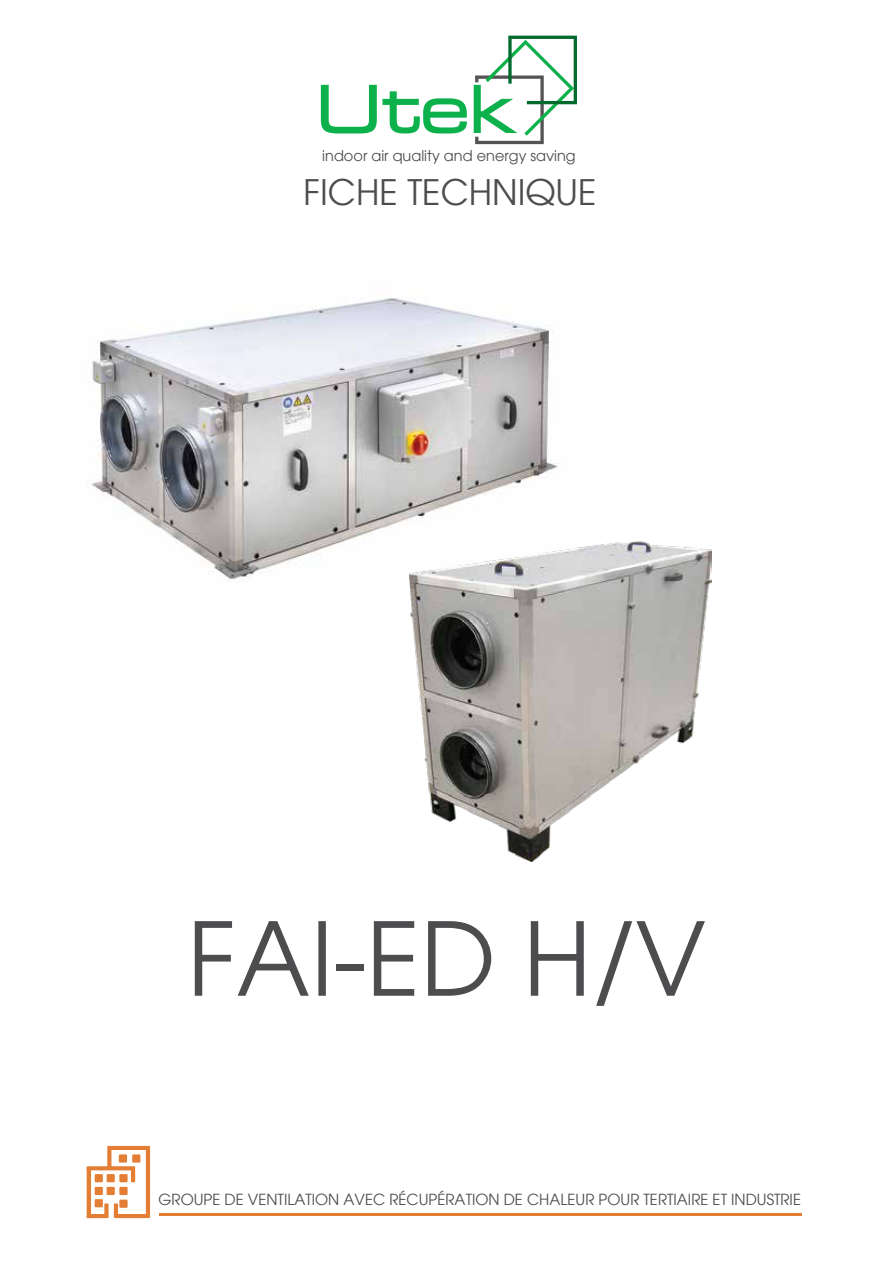
<style>
.page{position:relative;width:893px;height:1263px;background:#fff}
.page>*{position:absolute;margin:0;border:0;box-sizing:border-box;transform-origin:0 0}
.t1{font:100.5px "Avant Garde";color:#4d4d4f}
.t2{font:34.5px "Avant Garde";color:#4d4d4f}
.t3{font:15px "Avant Garde";color:#4d4d4f}
.t4{font:14.55px "Avant Garde";color:#4d4d4f}
</style>
<div class="page">
<hr style="left:159px;top:1213px;width:643px;height:3px;background:#e37e34">
<svg style="left:87px;top:1146px;width:63px;height:72px"></svg>
<div style="left:119px;top:1154px;width:8px;height:8px;background:#e37e34"></div>
<div style="left:132px;top:1154px;width:8px;height:8px;background:#e37e34"></div>
<div style="left:95px;top:1174px;width:8px;height:8px;background:#e37e34"></div>
<div style="left:107px;top:1174px;width:8px;height:8px;background:#e37e34"></div>
<div style="left:119px;top:1174px;width:9px;height:8px;background:#e37e34"></div>
<div style="left:95px;top:1187px;width:8px;height:8px;background:#e37e34"></div>
<div style="left:107px;top:1187px;width:8px;height:8px;background:#e37e34"></div>
<div style="left:119px;top:1187px;width:9px;height:8px;background:#e37e34"></div>
<div style="left:95px;top:1199px;width:8px;height:8px;background:#e37e34"></div>
<div style="left:119px;top:1199px;width:9px;height:9px;background:#e37e34"></div>
<svg style="left:321px;top:85px;width:146px;height:48px"></svg>
<svg style="left:474px;top:36px;width:103px;height:108px"></svg>
<img style="left:91px;top:298px;width:469px;height:290px">
<img style="left:410px;top:541px;width:302px;height:321px">
<p class="t4" style="left:322px;top:147px;width:255px">indoor air quality and energy saving</p>
<h2 class="t2" style="left:303px;top:171px;width:295px">FICHE TECHNIQUE</h2>
<h1 class="t1" style="left:188px;top:898px;width:520px">FAI-ED H/V</h1>
<p class="t3" style="left:159px;top:1190px;width:644px">GROUPE DE VENTILATION AVEC RÉCUPÉRATION DE CHALEUR POUR TERTIAIRE ET INDUSTRIE</p>
</div>
